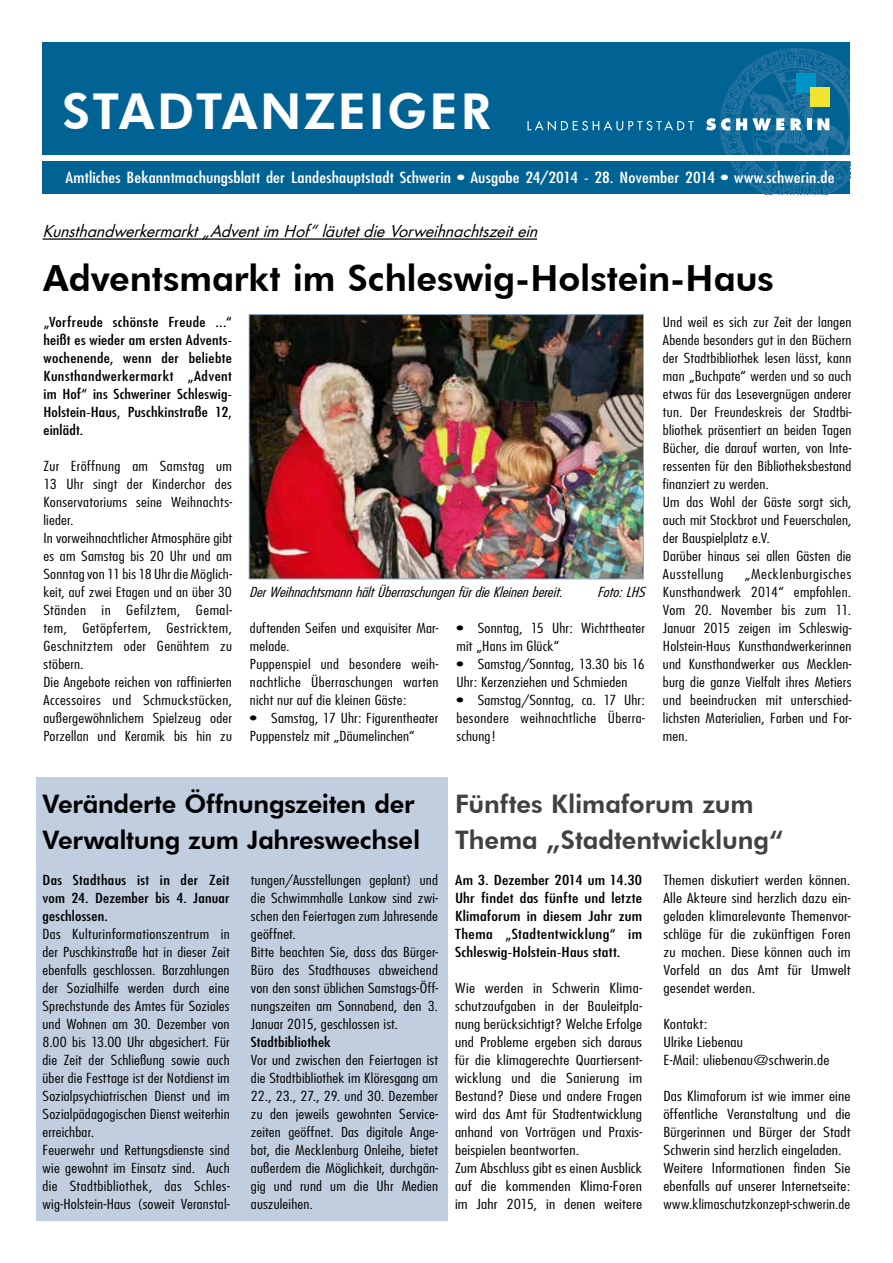
<style>
.page{position:relative;width:893px;height:1263px;background:#fff}
.page>*{position:absolute;margin:0;border:0;box-sizing:border-box;transform-origin:0 0}
.t1{font:800 49.5px "Futura BT";letter-spacing:.05em;color:#fff}
.t2{font:800 36px "Futura BT";letter-spacing:-.005em;color:#000}
.t3{font:800 25.5px/36px "Futura BT";letter-spacing:-.01em;color:#000}
.t4{font:800 25.5px/36px "Futura BT";color:#414042}
.t5{font:italic 18px "Futura TOT Boo";color:#000}
.t6{font:condensed 15px "Futura";letter-spacing:.005em;color:#fff;scale:1.25 1}
.t7{font:300 condensed 13.5px/18px "Futura";letter-spacing:.01em;color:#000;scale:1.25 1}
.t8{font:300 condensed 13.5px/18px "Futura";letter-spacing:.01em;color:#000;scale:1.3 1}
.t9{font:condensed 13.5px/18px "Futura";letter-spacing:.01em;color:#000;text-align:justify;scale:1.25 1}
.t10{font:condensed 13.5px/18px "Futura";letter-spacing:.01em;color:#000;text-align:justify;scale:1.3 1}
.t11{font:italic 300 condensed 13.5px "Futura";color:#000;scale:1.25 1}
</style>
<div class="page">
<div style="left:43px;top:162px;width:807px;height:32px;background:#006393"></div>
<img style="left:731px;top:162px;width:119px;height:32px">
<div style="left:43px;top:43px;width:807px;height:112px;background:#006393"></div>
<img style="left:719px;top:46px;width:131px;height:109px">
<div style="left:796px;top:73px;width:20px;height:20px;background:#0094c7"></div>
<div style="left:810px;top:87px;width:19px;height:19px;background:#f3e432"></div>
<svg style="left:527px;top:121px;width:167px;height:10px;background:#3583a9"></svg>
<svg style="left:706px;top:118px;width:24px;height:12px"></svg>
<svg style="left:736px;top:118px;width:48px;height:12px"></svg>
<svg style="left:790px;top:118px;width:12px;height:12px"></svg>
<hr style="left:807px;top:118px;width:4px;height:12px;background:#fff">
<svg style="left:817px;top:118px;width:12px;height:12px"></svg>
<img style="left:251px;top:316px;width:391px;height:261px">
<div style="left:249px;top:314px;width:395px;height:265px;border:1px solid #90abc8"></div>
<hr style="left:43px;top:238px;width:494px;height:2px;background:#000">
<div style="left:36px;top:777px;width:411px;height:443px;background:#c1cedf"></div>
<h1 class="t1" style="left:63px;top:82px;width:430px">STADTANZEIGER</h1>
<p class="t6" style="left:65px;top:169px;width:617px">Amtliches Bekanntmachungsblatt der Landeshauptstadt Schwerin • Ausgabe 24/2014 - 28. November 2014 • www.schwerin.de</p>
<h3 class="t5" style="left:43px;top:221px;width:502px">Kunsthandwerkermarkt„Adventim Hof“läutetdieVorweihnachtszeitein</h3>
<h2 class="t2" style="left:43px;top:257px;width:732px">Adventsmarkt im Schleswig-Holstein-Haus</h2>
<p class="t9" style="left:43px;top:313px;width:152px">„Vorfreude schönste Freude ...“ heißt es wieder am ersten Advents&shy;wochenende, wenn der beliebte Kunsthandwerkermarkt „Advent im Hof“ ins Schweriner Schleswig-Holstein-Haus, Puschkinstraße 12, einlädt.</p>
<p class="t7" style="left:43px;top:457px;width:152px">Zur Eröffnung am Samstag um<br>13 Uhr singt der Kinderchor des<br>Konservatoriums seine Weihnachts&shy;lieder.<br>In vorweihnachtlicher Atmosphäre gibt es am Samstag bis 20 Uhr und am<br>Sonntag von 11 bis 18 Uhr die Möglich&shy;keit, auf zwei Etagen und an über 30<br>Ständen in Gefilztem, Gemal&shy;tem, Getöpfertem, Gestricktem,<br>Geschnitztem oder Genähtem zu stöbern.<br>Die Angebote reichen von raffinierten<br>Accessoires und Schmuckstücken, außergewöhnlichem Spielzeug oder<br>Porzellan und Keramik bis hin zu</p>
<p class="t11" style="left:249px;top:584px;width:256px">DerWeihnachtsmannhältÜberraschungenfürdieKleinenbereit.</p>
<p class="t11" style="left:597px;top:584px;width:43px">Foto:LHS</p>
<p class="t7" style="left:250px;top:619px;width:152px">duftenden Seifen und exquisiter Mar&shy;melade.<br>Puppenspiel und besondere weih&shy;nachtliche Überraschungen warten nicht nur auf die kleinen Gäste:</p>
<p class="t7" style="left:250px;top:709px;width:152px">• Samstag, 17 Uhr: Figurentheater<br>Puppenstelz mit „Däumelinchen“</p>
<p class="t7" style="left:456px;top:619px;width:152px">• Sonntag, 15 Uhr: Wichttheater mit „Hans im Glück“</p>
<p class="t7" style="left:456px;top:655px;width:152px">• Samstag/Sonntag, 13.30 bis 16<br>Uhr: Kerzenziehen und Schmieden</p>
<p class="t7" style="left:456px;top:691px;width:152px;text-align:justify">• Samstag/Sonntag, ca. 17 Uhr: besondere weihnachtliche Überra&shy;schung!</p>
<p class="t7" style="left:663px;top:313px;width:152px">Und weil es sich zur Zeit der langen<br>Abende besonders gut in den Büchern der Stadtbibliothek lesen lässt, kann man „Buchpate“ werden und so auch etwas für das Lesevergnügen anderer tun. Der Freundeskreis der Stadtbi&shy;bliothek präsentiert an beiden Tagen<br>Bücher, die darauf warten, von Inte&shy;ressenten für den Bibliotheksbestand finanziert zu werden.<br>Um das Wohl der Gäste sorgt sich, auch mit Stockbrot und Feuerschalen, der Bauspielplatz e.V.<br>Darüber hinaus sei allen Gästen die<br>Ausstellung</p>
<p class="t7" style="left:663px;top:565px;width:152px;text-align:justify;text-indent:81px">„Mecklenburgisches Kunsthandwerk 2014“ empfohlen.<br>Vom 20. November bis zum 11.<br>Januar 2015 zeigen im Schleswig-Holstein-Haus Kunsthandwerkerinnen und Kunsthandwerker aus Mecklen&shy;burg die ganze Vielfalt ihres Metiers und beeindrucken mit unterschied&shy;lichsten Materialien, Farben und For&shy;men.</p>
<h3 class="t3" style="left:43px;top:786px;width:379px">Veränderte Öffnungszeiten der<br>Verwaltung zum Jahreswechsel</h3>
<p class="t9" style="left:43px;top:871px;width:151px">Das Stadthaus ist in der Zeit vom 24. Dezember bis 4. Januar geschlossen.</p>
<p class="t7" style="left:43px;top:925px;width:151px">Das Kulturinformationszentrum in der Puschkinstraße hat in dieser Zeit ebenfalls geschlossen. Barzahlungen der Sozialhilfe werden durch eine Sprechstunde des Amtes für Soziales und Wohnen am 30. Dezember von 8.00 bis 13.00 Uhr abgesichert. Für die Zeit der Schließung sowie auch über die Festtage ist der Notdienst im Sozialpsychiatrischen Dienst und im Sozialpädagogischen Dienst weiterhin erreichbar.<br>Feuerwehr und Rettungsdienste sind wie gewohnt im Einsatz sind. Auch die Stadtbibliothek, das Schles&shy;wig-Holstein-Haus (soweit Veranstal-</p>
<p class="t7" style="left:251px;top:871px;width:151px">tungen/Ausstellungen geplant) und die Schwimmhalle Lankow sind zwi&shy;schen den Feiertagen zum Jahresende geöffnet.<br>Bitte beachten Sie, dass das Bürger-<br>Büro des Stadthauses abweichend von den sonst üblichen Samstags-Öff&shy;nungszeiten am Sonnabend, den 3.<br>Januar 2015, geschlossen ist.</p>
<p class="t9" style="left:251px;top:1033px;width:65px">Stadtbibliothek</p>
<p class="t7" style="left:251px;top:1051px;width:151px;text-align:justify">Vor und zwischen den Feiertagen ist die Stadtbibliothek im Klöresgang am 22., 23., 27., 29. und 30. Dezember zu den jeweils gewohnten Service&shy;zeiten geöffnet. Das digitale Ange&shy;bot, die Mecklenburg Onleihe, bietet außerdem die Möglichkeit, durchgän&shy;gig und rund um die Uhr Medien auszuleihen.</p>
<h3 class="t4" style="left:455px;top:786px;width:330px">Fünftes Klimaforum zum<br>Thema „Stadtentwicklung“</h3>
<p class="t10" style="left:455px;top:871px;width:145px">Am 3. Dezember 2014 um 14.30<br>Uhr findet das fünfte und letzte Klimaforum in diesem Jahr zum Thema „Stadtentwicklung“ im Schleswig-Holstein-Haus statt.</p>
<p class="t8" style="left:455px;top:979px;width:145px">Wie werden in Schwerin Klima&shy;schutzaufgaben in der Bauleitpla&shy;nung berücksichtigt? Welche Erfolge und Probleme ergeben sich daraus für die klimagerechte Quartiersent&shy;wicklung und die Sanierung im<br>Bestand? Diese und andere Fragen wird das Amt für Stadtentwicklung anhand von Vorträgen und Praxis&shy;beispielen beantworten.<br>Zum Abschluss gibt es einen Ausblick auf die kommenden Klima-Foren im Jahr 2015, in denen weitere</p>
<p class="t8" style="left:663px;top:871px;width:145px;text-align:justify">Themen diskutiert werden können.<br>Alle Akteure sind herzlich dazu ein&shy;geladen klimarelevante Themenvor&shy;schläge für die zukünftigen Foren zu machen. Diese können auch im Vorfeld an das Amt für Umwelt gesendet werden.</p>
<p class="t8" style="left:663px;top:1015px;width:129px">Kontakt:<br>Ulrike Liebenau<br>E-Mail: uliebenau@schwerin.de</p>
<p class="t8" style="left:663px;top:1087px;width:145px">Das Klimaforum ist wie immer eine öffentliche Veranstaltung und die Bürgerinnen und Bürger der Stadt Schwerin sind herzlich eingeladen.<br>Weitere Informationen finden Sie ebenfalls auf unserer Internetseite: www.klimaschutzkonzept-schwerin.de</p>
</div>
